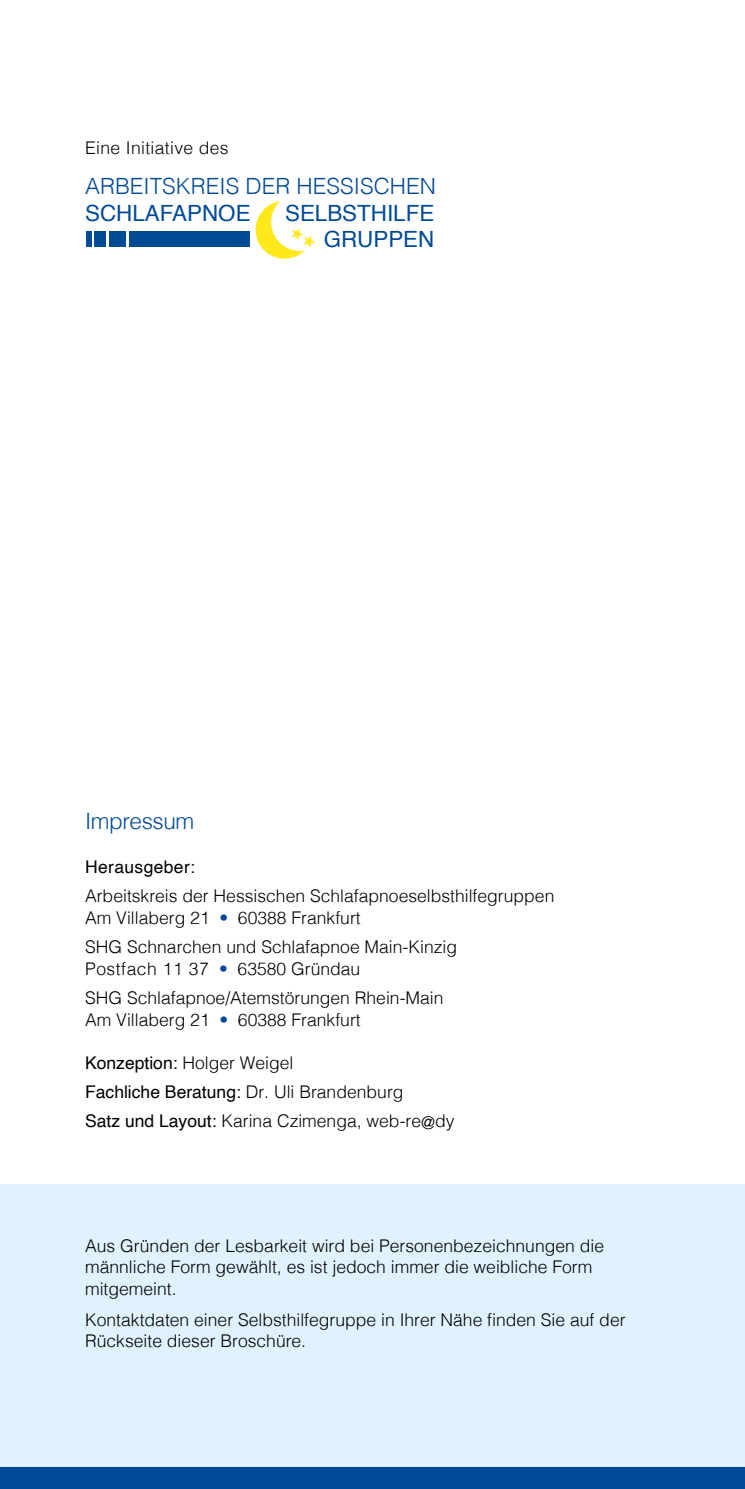
<style>
.page{position:relative;width:745px;height:1489px;background:#fff}
.page>*{position:absolute;margin:0;border:0;box-sizing:border-box;transform-origin:0 0}
.t1{font:300 22.5px "Helvetica";letter-spacing:-.02em;color:#004996}
.t2{font:22.25px/26.8px "Helvetica";color:#004a96;text-align:right}
.t3{font:300 22.25px "Helvetica";color:#004a96}
.t4{font:300 17.5px/21.8px "Helvetica";color:#000}
.t5{font:300 17.5px "Helvetica";letter-spacing:.02em;color:#000}
.t6{font:17.5px "Helvetica";letter-spacing:.02em;color:#000}
.s1{color:#004996}
.s2{font-weight:400}
</style>
<div class="page">
<div style="left:0;top:1183px;width:744px;height:305px;background:#dff2fd"></div>
<div style="left:0;top:1467px;width:744px;height:21px;background:#004996"></div>
<div style="left:128px;top:231px;width:121px;height:16px;background:#004a96"></div>
<div style="left:86px;top:231px;width:6px;height:16px;background:#004a96"></div>
<div style="left:95px;top:231px;width:11px;height:16px;background:#004a96"></div>
<div style="left:109px;top:231px;width:17px;height:16px;background:#004a96"></div>
<svg style="left:255px;top:201px;width:60px;height:58px"></svg>
<p class="t5" style="left:85px;top:133px;width:145px">Eine Initiative des</p>
<p class="t3" style="left:85px;top:167px;width:352px">ARBEITSKREIS DER HESSISCHEN</p>
<p class="t2" style="left:85px;top:200px;width:167px">SCHLAFAPNOE</p>
<p class="t2" style="left:285px;top:200px;width:151px">SELBSTHILFE<br>GRUPPEN</p>
<p class="t1" style="left:85px;top:802px;width:110px">Impressum</p>
<p class="t6" style="left:85px;top:853px;width:111px">Herausgeber:</p>
<p class="t4" style="left:85px;top:883px;width:470px">Arbeitskreis der Hessischen Schlafapnoeselbsthilfegruppen<br>Am Villaberg 21 <span class="s1">•</span> 60388 Frankfurt</p>
<p class="t4" style="left:85px;top:934px;width:373px">SHG Schnarchen und Schlafapnoe Main-Kinzig<br>Postfach 11 37 <span class="s1">•</span> 63580 Gründau</p>
<p class="t4" style="left:85px;top:985px;width:359px">SHG Schlafapnoe/Atemstörungen Rhein-Main<br>Am Villaberg 21 <span class="s1">•</span> 60388 Frankfurt</p>
<p class="t4" style="left:85px;top:1047px;width:370px;line-height:29px"><span class="s2">Konzeption:</span> Holger Weigel<br><span class="s2">Fachliche Beratung:</span> Dr. Uli Brandenburg<br><span class="s2">Satz und Layout:</span> Karina Czimenga, web-re@dy</p>
<p class="t4" style="left:85px;top:1234px;width:520px;line-height:21px">Aus Gründen der Lesbarkeit wird bei Personenbezeichnungen die männliche Form gewählt, es ist jedoch immer die weibliche Form mitgemeint.</p>
<p class="t4" style="left:85px;top:1307px;width:541px;line-height:21px">Kontaktdaten einer Selbsthilfegruppe in Ihrer Nähe finden Sie auf der<br>Rückseite dieser Broschüre.</p>
</div>
